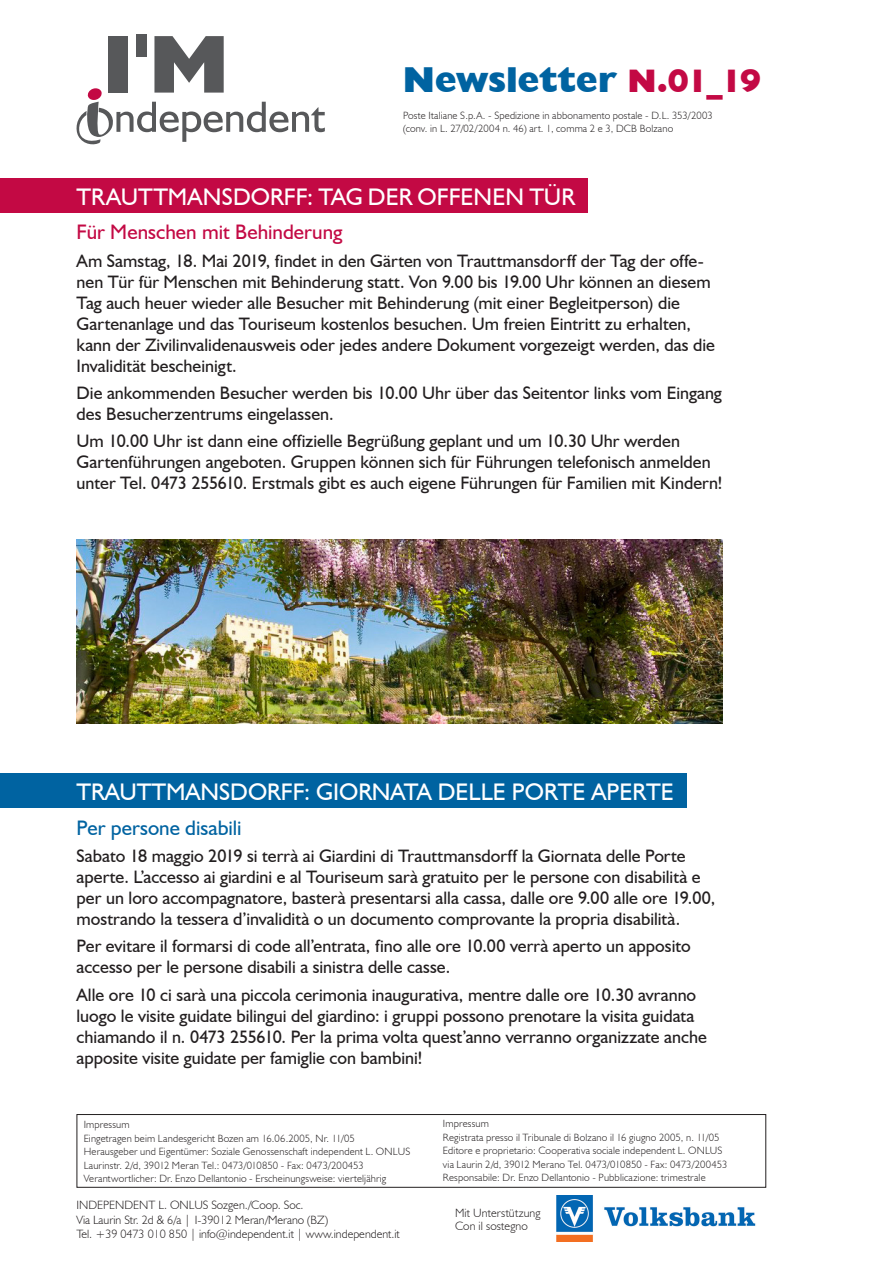
<style>
.page{position:relative;width:893px;height:1263px;background:#fff}
.page>*{position:absolute;margin:0;border:0;box-sizing:border-box;transform-origin:0 0}
.t1{font:800 82.65px "Humanist 521 BT";color:#57585a}
.t2{font:800 36px "Humanist 521 BT";letter-spacing:.01em;color:#0063a1}
.Titel_Publikation_it{font:24px "Humanist 521 BT";color:#fff}
.t3{font:21px "Humanist 521 BT";color:#c30944}
.t4{font:21px "Humanist 521 BT";color:#0063a1}
.t5{font:18px/21px "Humanist 521 BT";color:#231f20}
.t6{font:300 12px "Humanist 521 BT";color:#231f20}
.t7{font:300 10.5px "Humanist 521 BT";letter-spacing:.015em;color:#231f20}
.s1{font-size:32.55px;color:#c30944}
</style>
<div class="page">
<div style="left:77px;top:1114px;width:689px;height:74px;border:1px solid #231f20"></div>
<img style="left:557px;top:1195px;width:199px;height:47px">
<svg style="left:76px;top:88px;width:249px;height:57px"></svg>
<div style="left:0;top:179px;width:588px;height:34px;background:#c30944"></div>
<div style="left:0;top:774px;width:687px;height:34px;background:#0063a1"></div>
<img style="left:77px;top:539px;width:646px;height:185px">
<p class="t1" style="left:103px;top:13px;width:127px">I'M</p>
<p class="t2" style="left:403px;top:58px;width:359px">Newsletter <span class="s1">N.01_19</span></p>
<p class="t7" style="left:403px;top:109px;width:311px">Poste Italiane S.p.A. - Spedizione in abbonamento postale - D.L. 353/2003</p>
<p class="t7" style="left:403px;top:122px;width:272px">(conv. in L. 27/02/2004 n. 46) art. 1, comma 2 e 3, DCB Bolzano</p>
<p class="Titel_Publikation_it" style="left:77px;top:182px;width:500px">TRAUTTMANSDORFF: TAG DER OFFENEN TÜR</p>
<p class="t3" style="left:77px;top:219px;width:267px">Für Menschen mit Behinderung</p>
<p class="t5" style="left:77px;top:250px;width:640px">Am Samstag, 18. Mai 2019, findet in den Gärten von Trauttmansdorff der Tag der offe&shy;nen Tür für Menschen mit Behinderung statt. Von 9.00 bis 19.00 Uhr können an diesem Tag auch heuer wieder alle Besucher mit Behinderung (mit einer Begleitperson) die Gartenanlage und das Touriseum kostenlos besuchen. Um freien Eintritt zu erhalten, kann der Zivilinvalidenausweis oder jedes andere Dokument vorgezeigt werden, das die Invalidität bescheinigt.</p>
<p class="t5" style="left:77px;top:382px;width:647px">Die ankommenden Besucher werden bis 10.00 Uhr über das Seitentor links vom Eingang des Besucherzentrums eingelassen.</p>
<p class="t5" style="left:77px;top:430px;width:647px">Um 10.00 Uhr ist dann eine offizielle Begrüßung geplant und um 10.30 Uhr werden<br>Gartenführungen angeboten. Gruppen können sich für Führungen telefonisch anmelden unter Tel. 0473 255610. Erstmals gibt es auch eigene Führungen für Familien mit Kindern!</p>
<p class="Titel_Publikation_it" style="left:77px;top:777px;width:599px">TRAUTTMANSDORFF: GIORNATA DELLE PORTE APERTE</p>
<p class="t4" style="left:77px;top:814px;width:167px">Per persone disabili</p>
<p class="t5" style="left:77px;top:845px;width:640px">Sabato 18 maggio 2019 si terrà ai Giardini di Trauttmansdorff la Giornata delle Porte aperte. L’accesso ai giardini e al Touriseum sarà gratuito per le persone con disabilità e per un loro accompagnatore, basterà presentarsi alla cassa, dalle ore 9.00 alle ore 19.00, mostrando la tessera d’invalidità o un documento comprovante la propria disabilità.</p>
<p class="t5" style="left:77px;top:935px;width:616px">Per evitare il formarsi di code all’entrata, fino alle ore 10.00 verrà aperto un apposito accesso per le persone disabili a sinistra delle casse.</p>
<p class="t5" style="left:77px;top:984px;width:632px">Alle ore 10 ci sarà una piccola cerimonia inaugurativa, mentre dalle ore 10.30 avranno luogo le visite guidate bilingui del giardino: i gruppi possono prenotare la visita guidata chiamando il n. 0473 255610. Per la prima volta quest’anno verranno organizzate anche apposite visite guidate per famiglie con bambini!</p>
<p class="t7" style="left:84px;top:1118px;width:47px">Impressum</p>
<p class="t7" style="left:84px;top:1132px;width:273px">Eingetragen beim Landesgericht Bozen am 16.06.2005, Nr. 11/05</p>
<p class="t7" style="left:84px;top:1145px;width:328px">Herausgeber und Eigentümer: Soziale Genossenschaft independent L. ONLUS</p>
<p class="t7" style="left:84px;top:1159px;width:282px">Laurinstr. 2/d, 39012 Meran Tel.: 0473/010850 - Fax: 0473/200453</p>
<p class="t7" style="left:84px;top:1172px;width:304px">Verantwortlicher: Dr. Enzo Dellantonio - Erscheinungsweise: vierteljährig</p>
<p class="t6" style="left:77px;top:1198px;width:229px">INDEPENDENT L. ONLUS Sozgen./Coop. Soc.</p>
<p class="t6" style="left:77px;top:1212px;width:253px">Via Laurin Str. 2d &amp; 6/a | I-39012 Meran/Merano (BZ)</p>
<p class="t6" style="left:77px;top:1226px;width:325px">Tel. +39 0473 010 850 | info@independent.it | www.independent.it</p>
<p class="t7" style="left:443px;top:1117px;width:47px">Impressum</p>
<p class="t7" style="left:443px;top:1131px;width:278px">Registrata presso il Tribunale di Bolzano il 16 giugno 2005, n. 11/05</p>
<p class="t7" style="left:443px;top:1144px;width:281px">Editore e proprietario: Cooperativa sociale independent L. ONLUS</p>
<p class="t7" style="left:443px;top:1158px;width:286px">via Laurin 2/d, 39012 Merano Tel. 0473/010850 - Fax: 0473/200453</p>
<p class="t7" style="left:443px;top:1171px;width:264px">Responsabile: Dr. Enzo Dellantonio - Pubblicazione: trimestrale</p>
<p class="t6" style="left:455px;top:1205px;width:87px">Mit Unterstützung</p>
<p class="t6" style="left:455px;top:1219px;width:74px">Con il sostegno</p>
</div>
